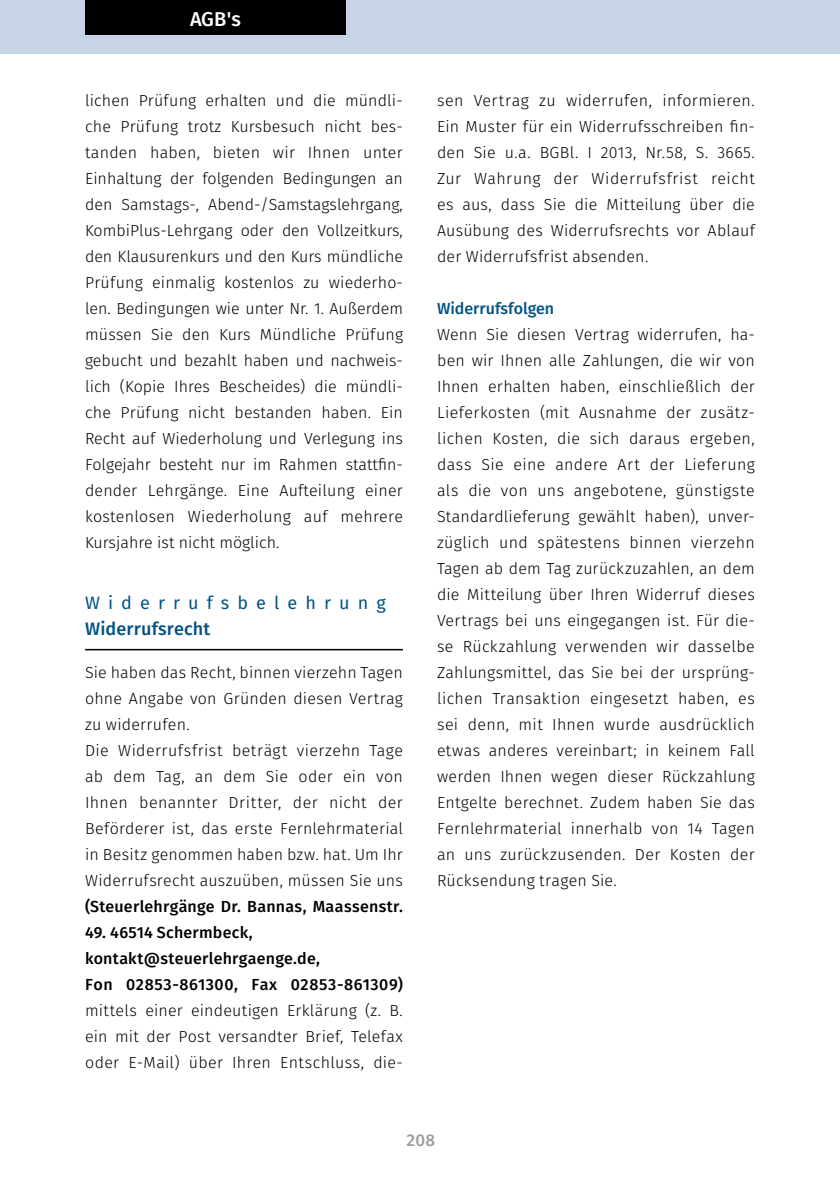
<style>
.page{position:relative;width:840px;height:1191px;background:#fff}
.page>*{position:absolute;margin:0;border:0;box-sizing:border-box;transform-origin:0 0}
.t1{font:500 20px "Fira Sans";color:#fff}
.t2{font:18px "Fira Sans";letter-spacing:.45em;color:#005286}
.t3{font:500 18px "Fira Sans";letter-spacing:.01em;color:#005286}
.t4{font:500 17px "Fira Sans";color:#9d9d9c}
.t5{font:300 16px/26px "Fira Sans";letter-spacing:.01em;color:#000;text-align:justify}
.t6{font:500 16px/26px "Fira Sans";letter-spacing:.015em;color:#000}
.t7{font:500 16px "Fira Sans";color:#005286}
</style>
<div class="page">
<div style="left:0;top:0;width:839px;height:53px;background:#c7d4e6"></div>
<div style="left:85px;top:0;width:261px;height:35px;background:#000"></div>
<hr style="left:85px;top:649px;width:318px;height:1px;background:#000">
<p class="t1" style="left:190px;top:5px;width:52px">AGB's</p>
<p class="t5" style="left:85px;top:89px;width:319px;text-align:left">lichen Prüfung erhalten und die mündli&shy;che Prüfung trotz Kursbesuch nicht bes&shy;tanden haben, bieten wir Ihnen unter Einhaltung der folgenden Bedingungen an den Samstags-, Abend-/Samstagslehrgang, KombiPlus-Lehrgang oder den Vollzeitkurs, den Klausurenkurs und den Kurs mündliche Prüfung einmalig kostenlos zu wiederho&shy;len. Bedingungen wie unter Nr. 1. Außerdem müssen Sie den Kurs Mündliche Prüfung gebucht und bezahlt haben und nachweis&shy;lich (Kopie Ihres Bescheides) die mündli&shy;che Prüfung nicht bestanden haben. Ein Recht auf Wiederholung und Verlegung ins Folgejahr besteht nur im Rahmen stattfin&shy;dender Lehrgänge. Eine Aufteilung einer kostenlosen Wiederholung auf mehrere Kursjahre ist nicht möglich.</p>
<p class="t2" style="left:85px;top:590px;width:302px">Widerrufsbelehrung</p>
<p class="t3" style="left:85px;top:616px;width:127px">Widerrufsrecht</p>
<p class="t5" style="left:85px;top:661px;width:319px;text-align:left">Sie haben das Recht, binnen vierzehn Tagen ohne Angabe von Gründen diesen Vertrag zu widerrufen.<br>Die Widerrufsfrist beträgt vierzehn Tage ab dem Tag, an dem Sie oder ein von Ihnen benannter Dritter, der nicht der Beförderer ist, das erste Fernlehrmaterial in Besitz genommen haben bzw. hat. Um Ihr Widerrufsrecht auszuüben, müssen Sie uns</p>
<p class="t6" style="left:85px;top:895px;width:319px">(Steuerlehrgänge Dr. Bannas, Maassenstr.</p>
<p class="t6" style="left:85px;top:921px;width:319px">49. 46514 Schermbeck, kontakt@steuerlehrgaenge.de,<br>Fon 02853-861300, Fax 02853-861309)</p>
<p class="t5" style="left:85px;top:999px;width:319px">mittels einer eindeutigen Erklärung (z. B. ein mit der Post versandter Brief, Telefax oder E-Mail) über Ihren Entschluss, die-</p>
<p class="t5" style="left:437px;top:89px;width:319px">sen Vertrag zu widerrufen, informieren.<br>Ein Muster für ein Widerrufsschreiben fin&shy;den Sie u.a. BGBl. I 2013, Nr.58, S. 3665.<br>Zur Wahrung der Widerrufsfrist reicht es aus, dass Sie die Mitteilung über die Ausübung des Widerrufsrechts vor Ablauf der Widerrufsfrist absenden.</p>
<p class="t7" style="left:437px;top:297px;width:119px">Widerrufsfolgen</p>
<p class="t5" style="left:437px;top:323px;width:319px">Wenn Sie diesen Vertrag widerrufen, ha&shy;ben wir Ihnen alle Zahlungen, die wir von Ihnen erhalten haben, einschließlich der Lieferkosten (mit Ausnahme der zusätz&shy;lichen Kosten, die sich daraus ergeben, dass Sie eine andere Art der Lieferung als die von uns angebotene, günstigste Standardlieferung gewählt haben), unver&shy;züglich und spätestens binnen vierzehn Tagen ab dem Tag zurückzuzahlen, an dem die Mitteilung über Ihren Widerruf dieses Vertrags bei uns eingegangen ist. Für die&shy;se Rückzahlung verwenden wir dasselbe Zahlungsmittel, das Sie bei der ursprüng&shy;lichen Transaktion eingesetzt haben, es sei denn, mit Ihnen wurde ausdrücklich etwas anderes vereinbart; in keinem Fall werden Ihnen wegen dieser Rückzahlung Entgelte berechnet. Zudem haben Sie das Fernlehrmaterial innerhalb von 14 Tagen an uns zurückzusenden. Der Kosten der Rücksendung tragen Sie.</p>
<p class="t4" style="left:406px;top:1128px;width:30px">208</p>
</div>
